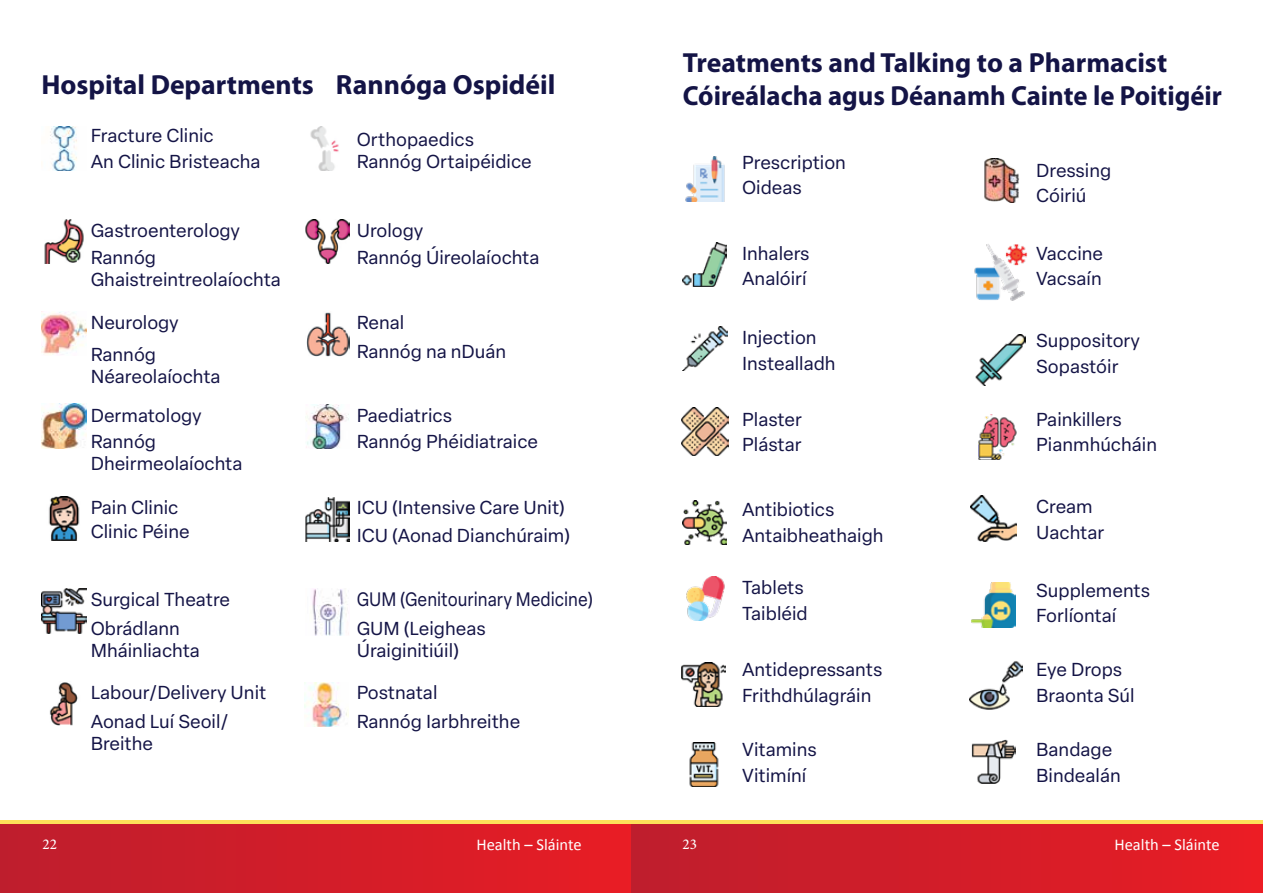
<style>
.page{position:relative;width:1263px;height:893px;background:#fff}
.page>*{position:absolute;margin:0;border:0;box-sizing:border-box;transform-origin:0 0}
.t1{font:700 27.75px "Myriad Pro";color:#141446}
.t2{font:19.2px "Elza Text";color:#141446;scale:.89 1}
.t3{font:18.45px/25.5px "Elza Text";color:#141446}
.t4{font:16.5px "Calibri";color:#fff}
.t5{font:500 15px "Minion Pro";color:#fff}
</style>
<div class="page">
<div style="left:0;top:821px;width:653px;height:72px;background:linear-gradient(to right,#fde05a,#fde05a)"></div>
<div style="left:0;top:825px;width:653px;height:68px;background:linear-gradient(to right,#be1e2d,#e91d24)"></div>
<img style="left:310px;top:126px;width:29px;height:45px">
<img style="left:312px;top:588px;width:36px;height:48px">
<img style="left:50px;top:127px;width:27px;height:43px">
<img style="left:44px;top:219px;width:40px;height:44px">
<img style="left:305px;top:497px;width:44px;height:44px">
<img style="left:306px;top:312px;width:43px;height:44px">
<img style="left:42px;top:311px;width:44px;height:44px">
<img style="left:306px;top:405px;width:43px;height:44px">
<img style="left:305px;top:683px;width:43px;height:44px">
<img style="left:48px;top:496px;width:32px;height:45px">
<img style="left:42px;top:404px;width:44px;height:44px">
<img style="left:42px;top:589px;width:44px;height:44px">
<img style="left:305px;top:219px;width:44px;height:44px">
<img style="left:49px;top:682px;width:29px;height:43px">
<div style="left:631px;top:821px;width:632px;height:72px;background:linear-gradient(to right,#fde05a,#fde05a)"></div>
<div style="left:631px;top:825px;width:632px;height:68px;background:linear-gradient(to right,#bd1e2d,#e91d24)"></div>
<img style="left:975px;top:334px;width:51px;height:52px">
<img style="left:974px;top:244px;width:54px;height:57px">
<img style="left:683px;top:501px;width:44px;height:44px">
<img style="left:978px;top:415px;width:39px;height:44px">
<img style="left:681px;top:662px;width:44px;height:45px">
<img style="left:971px;top:739px;width:45px;height:44px">
<img style="left:984px;top:158px;width:35px;height:44px">
<img style="left:971px;top:496px;width:45px;height:46px">
<img style="left:686px;top:576px;width:39px;height:45px">
<img style="left:969px;top:661px;width:53px;height:49px">
<img style="left:682px;top:242px;width:44px;height:45px">
<img style="left:683px;top:327px;width:44px;height:44px">
<img style="left:681px;top:408px;width:47px;height:47px">
<img style="left:685px;top:157px;width:40px;height:44px">
<img style="left:971px;top:583px;width:45px;height:44px">
<img style="left:689px;top:742px;width:30px;height:45px">
<h1 class="t1" style="left:41px;top:66px;width:516px">Hospital Departments Rannóga Ospidéil</h1>
<p class="t3" style="left:91px;top:122px;width:125px">Fracture Clinic</p>
<p class="t3" style="left:357px;top:126px;width:119px">Orthopaedics</p>
<p class="t3" style="left:91px;top:148px;width:171px">An Clinic Bristeacha</p>
<p class="t3" style="left:357px;top:148px;width:177px">Rannóg Ortaipéidice</p>
<p class="t3" style="left:91px;top:216px;width:151px">Gastroenterology</p>
<p class="t3" style="left:357px;top:216px;width:68px">Urology</p>
<p class="t3" style="left:91px;top:246px;width:192px;line-height:22px">Rannóg<br>Ghaistreintreolaíochta</p>
<p class="t3" style="left:357px;top:244px;width:184px">Rannóg Úireolaíochta</p>
<p class="t3" style="left:91px;top:309px;width:90px">Neurology</p>
<p class="t3" style="left:357px;top:309px;width:49px">Renal</p>
<p class="t3" style="left:91px;top:343px;width:131px;line-height:22px">Rannóg<br>Néareolaíochta</p>
<p class="t3" style="left:357px;top:338px;width:151px">Rannóg na nDuán</p>
<p class="t3" style="left:91px;top:401px;width:113px">Dermatology</p>
<p class="t3" style="left:357px;top:401px;width:97px">Paediatrics</p>
<p class="t3" style="left:91px;top:430px;width:153px;line-height:22px">Rannóg<br>Dheirmeolaíochta</p>
<p class="t3" style="left:357px;top:428px;width:183px">Rannóg Phéidiatraice</p>
<p class="t3" style="left:91px;top:494px;width:89px">Pain Clinic</p>
<p class="t3" style="left:357px;top:494px;width:210px">ICU (Intensive Care Unit)</p>
<p class="t3" style="left:91px;top:518px;width:100px">Clinic Péine</p>
<p class="t3" style="left:357px;top:522px;width:215px">ICU (Aonad Dianchúraim)</p>
<p class="t3" style="left:91px;top:585px;width:141px">Surgical Theatre</p>
<p class="t2" style="left:357px;top:585px;width:267px">GUM (Genitourinary Medicine)</p>
<p class="t3" style="left:91px;top:617px;width:111px;line-height:22px">Obrádlann<br>Mháinliachta</p>
<p class="t3" style="left:357px;top:617px;width:131px;line-height:22px">GUM (Leigheas<br>Úraiginitiúil)</p>
<p class="t3" style="left:91px;top:679px;width:177px">Labour/Delivery Unit</p>
<p class="t3" style="left:357px;top:679px;width:82px">Postnatal</p>
<p class="t3" style="left:91px;top:709px;width:139px;line-height:22px">Aonad Luí Seoil/<br>Breithe</p>
<p class="t3" style="left:357px;top:707px;width:165px">Rannóg Iarbhreithe</p>
<h1 class="t1" style="left:683px;top:45px;width:486px">Treatments and Talking to a Pharmacist</h1>
<h1 class="t1" style="left:683px;top:78px;width:541px">Cóireálacha agus Déanamh Cainte le Poitigéir</h1>
<p class="t3" style="left:742px;top:149px;width:105px">Prescription<br>Oideas</p>
<p class="t3" style="left:1036px;top:157px;width:77px">Dressing<br>Cóiriú</p>
<p class="t3" style="left:742px;top:240px;width:69px">Inhalers<br>Analóirí</p>
<p class="t3" style="left:1036px;top:240px;width:68px">Vaccine<br>Vacsaín</p>
<p class="t3" style="left:742px;top:324px;width:95px">Injection<br>Instealladh</p>
<p class="t3" style="left:1036px;top:327px;width:105px">Suppository<br>Sopastóir</p>
<p class="t3" style="left:742px;top:405px;width:61px">Plaster<br>Plástar</p>
<p class="t3" style="left:1036px;top:406px;width:122px">Painkillers<br>Pianmhúcháin</p>
<p class="t3" style="left:742px;top:496px;width:143px">Antibiotics<br>Antaibheathaigh</p>
<p class="t3" style="left:1036px;top:493px;width:70px">Cream<br>Uachtar</p>
<p class="t3" style="left:742px;top:574px;width:67px">Tablets<br>Taibléid</p>
<p class="t3" style="left:1036px;top:577px;width:116px">Supplements<br>Forlíontaí</p>
<p class="t3" style="left:742px;top:656px;width:142px">Antidepressants<br>Frithdhúlagráin</p>
<p class="t3" style="left:1036px;top:656px;width:100px">Eye Drops<br>Braonta Súl</p>
<p class="t3" style="left:742px;top:736px;width:76px">Vitamins<br>Vitimíní</p>
<p class="t3" style="left:1036px;top:736px;width:86px">Bandage<br>Bindealán</p>
<p class="t5" style="left:43px;top:834px;width:16px">22</p>
<p class="t4" style="left:476px;top:834px;width:107px">Health – Sláinte</p>
<p class="t5" style="left:682px;top:834px;width:16px">23</p>
<p class="t4" style="left:1114px;top:834px;width:107px">Health – Sláinte</p>
</div>
